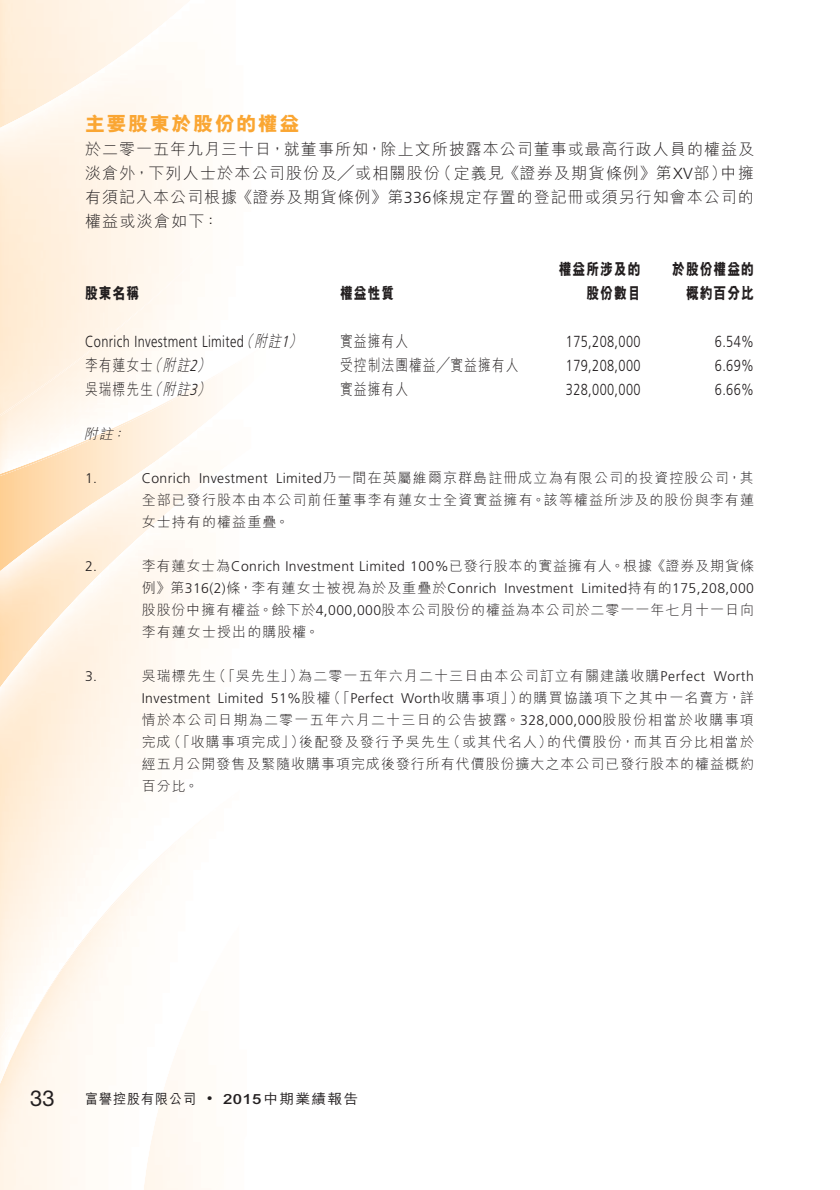
<style>
.page{position:relative;width:840px;height:1190px;background:#fff}
.page>*{position:absolute;margin:0;border:0;box-sizing:border-box;transform-origin:0 0}
.t1{font:22px "Helvetica Neue LT Std";color:#231f20}
.t2{font:20px "M Hei HK Xbold E Ten B5 H";letter-spacing:.08em;color:#faa633}
.t3{font:16px/24px "M Hei HK Light E Ten B5 H";letter-spacing:.075em;color:#231f20;text-align:justify}
.t4{font:300 16px "Frutiger LT Std";letter-spacing:.03em;color:#231f20;scale:.8 1}
.t5{font:16px "M Hei HK Light E Ten B5 H";letter-spacing:.075em;color:#231f20;scale:.8 1}
.t6{font:16px/24px "M Hei HK Xbold E Ten B5 H";letter-spacing:.08em;color:#231f20;text-align:right;scale:.8 1}
.t7{font:14px/22px "M Hei HK Light E Ten B5 H";letter-spacing:.075em;color:#231f20;text-align:justify}
.t8{font:300 14px/22px "Frutiger LT Std";letter-spacing:.03em;color:#231f20}
.t9{font:14px "M Hei HK Medium E Ten B5 H";letter-spacing:.08em;color:#231f20;scale:.93 1}
.t10{font:italic 14px "M Hei HK Light E Ten B5 H";color:#231f20}
.s1{font-family:"Frutiger LT Std";font-weight:300}
.s2{font-family:"M Hei HK Light E Ten B5 H";font-weight:400;font-style:italic}
.s3{font-style:italic}
.s4{font-family:"Frutiger LT Std";font-weight:300;font-style:italic}
.s5{font-family:"M Hei HK Light E Ten B5 H";font-weight:400}
.s6{font-family:"Frutiger LT Std";font-size:11px}
.s7{font-family:"Arial MT Std";font-weight:500}
</style>
<div class="page">
<img style="left:0;top:478px;width:109px;height:132px">
<img style="left:0;top:419px;width:209px;height:57px">
<img style="left:109px;top:450px;width:100px;height:160px">
<img style="left:41px;top:562px;width:68px;height:48px">
<img style="left:200px;top:522px;width:47px;height:668px">
<h2 class="t2" style="left:85px;top:116px;width:216px">主要股東於股份的權益</h2>
<p class="t3" style="left:85px;top:139px;width:670px">於二零一五年九月三十日，就董事所知，除上文所披露本公司董事或最高行政人員的權益及淡倉外，下列人士於本公司股份及╱或相關股份（定義見《證券及期貨條例》第<span class="s1">XV</span>部）中擁有須記入本公司根據《證券及期貨條例》第<span class="s1">336</span>條規定存置的登記冊或須另行知會本公司的權益或淡倉如下：</p>
<p class="t6" style="left:85px;top:283px;width:69px">股東名稱</p>
<p class="t6" style="left:340px;top:283px;width:69px">權益性質</p>
<p class="t6" style="left:559px;top:259px;width:104px">權益所涉及的股份數目</p>
<p class="t6" style="left:672px;top:259px;width:104px">於股份權益的概約百分比</p>
<p class="t4" style="left:85px;top:334px;width:276px">Conrich Investment Limited<span class="s2">（附註</span><span class="s3">1</span><span class="s2">）</span></p>
<p class="t5" style="left:340px;top:335px;width:86px">實益擁有人</p>
<p class="t4" style="left:566px;top:334px;width:95px">175,208,000</p>
<p class="t4" style="left:715px;top:334px;width:50px">6.54%</p>
<p class="t5" style="left:85px;top:359px;width:161px">李有蓮女士<span class="s3">（附註</span><span class="s4">2</span><span class="s3">）</span></p>
<p class="t5" style="left:340px;top:359px;width:224px">受控制法團權益╱實益擁有人</p>
<p class="t4" style="left:566px;top:358px;width:95px">179,208,000</p>
<p class="t4" style="left:715px;top:358px;width:50px">6.69%</p>
<p class="t5" style="left:85px;top:383px;width:161px">吳瑞標先生<span class="s3">（附註</span><span class="s4">3</span><span class="s3">）</span></p>
<p class="t5" style="left:340px;top:383px;width:86px">實益擁有人</p>
<p class="t4" style="left:566px;top:382px;width:95px">328,000,000</p>
<p class="t4" style="left:715px;top:382px;width:50px">6.66%</p>
<p class="t10" style="left:84px;top:428px;width:46px">附註：</p>
<p class="t8" style="left:85px;top:467px;width:14px">1.</p>
<p class="t7" style="left:142px;top:468px;width:614px"><span class="s1">Conrich Investment Limited</span>乃一間在英屬維爾京群島註冊成立為有限公司的投資控股公司，其全部已發行股本由本公司前任董事李有蓮女士全資實益擁有。該等權益所涉及的股份與李有蓮女士持有的權益重疊。</p>
<p class="t8" style="left:85px;top:555px;width:14px">2.</p>
<p class="t8" style="left:142px;top:555px;width:614px"><span class="s5">李有蓮女士為</span>Conrich Investment Limited 100%<span class="s5">已發行股本的實益擁有人。根據《證券及期貨條例》第</span>316(2)<span class="s5">條，李有蓮女士被視為於及重疊於</span>Conrich Investment Limited<span class="s5">持有的</span>175,208,000</p>
<p class="t7" style="left:142px;top:600px;width:614px">股股份中擁有權益。餘下於<span class="s1">4,000,000</span>股本公司股份的權益為本公司於二零一一年七月十一日向李有蓮女士授出的購股權。</p>
<p class="t8" style="left:85px;top:665px;width:14px">3.</p>
<p class="t7" style="left:142px;top:666px;width:614px">吳瑞標先生（「吳先生」）為二零一五年六月二十三日由本公司訂立有關建議收購<span class="s1">Perfect Worth</span></p>
<p class="t8" style="left:142px;top:687px;width:614px">Investment Limited 51%<span class="s5">股權（「</span>Perfect Worth<span class="s5">收購事項」）的購買協議項下之其中一名賣方，詳</span></p>
<p class="t7" style="left:142px;top:710px;width:614px">情於本公司日期為二零一五年六月二十三日的公告披露。<span class="s1">328,000,000</span>股股份相當於收購事項完成（「收購事項完成」）後配發及發行予吳先生（或其代名人）的代價股份，而其百分比相當於經五月公開發售及緊隨收購事項完成後發行所有代價股份擴大之本公司已發行股本的權益概約百分比。</p>
<h1 class="t1" style="left:30px;top:1086px;width:26px">33</h1>
<p class="t9" style="left:85px;top:1094px;width:295px">富譽控股有限公司 <span class="s6">•</span> <span class="s7">2015</span>中期業績報告</p>
</div>
